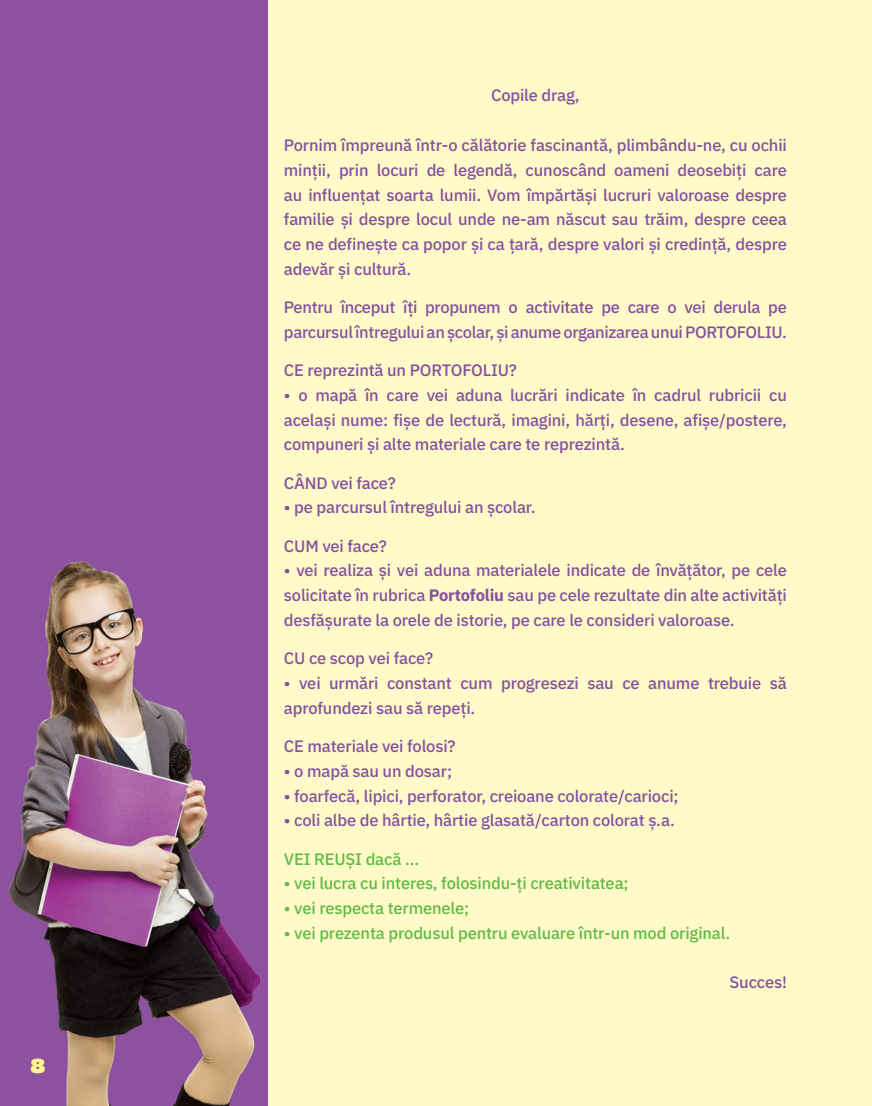
<style>
.page{position:relative;width:872px;height:1106px;background:#fffac7}
.page>*{position:absolute;margin:0;border:0;box-sizing:border-box;transform-origin:0 0}
.t1{font:18px "Rammetto One ROCE";color:#fff690}
.t2{font:500 16.5px/24.8px "IBM Plex Sans";letter-spacing:-.01em;color:#8551a0;text-align:justify}
.t3{font:500 16.5px "IBM Plex Sans";letter-spacing:-.01em;color:#60bb46}
.s1{font-weight:700}
</style>
<div class="page">
<div style="left:0;top:0;width:268px;height:1106px;background:#8e52a1"></div>
<img style="left:8px;top:561px;width:253px;height:545px">
<p class="t1" style="left:30px;top:1052px;width:17px">8</p>
<p class="t2" style="left:491px;top:82px;width:90px">Copile drag,</p>
<p class="t2" style="left:284px;top:131px;width:504px">Pornim împreună într-o călătorie fascinantă, plimbându-ne, cu ochii minții, prin locuri de legendă, cunoscând oameni deosebiți care au influențat soarta lumii. Vom împărtăși lucruri valoroase despre familie și despre locul unde ne-am născut sau trăim, despre ceea ce ne definește ca popor și ca țară, despre valori și credință, despre adevăr și cultură.</p>
<p class="t2" style="left:284px;top:293px;width:504px">Pentru început îți propunem o activitate pe care o vei derula pe parcursul întregului an școlar, și anume organizarea unui PORTOFOLIU.</p>
<p class="t2" style="left:284px;top:356px;width:235px">CE reprezintă un PORTOFOLIU?</p>
<p class="t2" style="left:284px;top:381px;width:504px">• o mapă în care vei aduna lucrări indicate în cadrul rubricii cu același nume: fișe de lectură, imagini, hărți, desene, afișe/postere, compuneri și alte materiale care te reprezintă.</p>
<p class="t2" style="left:284px;top:469px;width:114px">CÂND vei face?</p>
<p class="t2" style="left:284px;top:494px;width:253px">• pe parcursul întregului an școlar.</p>
<p class="t2" style="left:284px;top:532px;width:105px">CUM vei face?</p>
<p class="t2" style="left:284px;top:557px;width:504px">• vei realiza și vei aduna materialele indicate de învățător, pe cele solicitate în rubrica <span class="s1">Portofoliu</span> sau pe cele rezultate din alte activități desfășurate la orele de istorie, pe care le consideri valoroase.</p>
<p class="t2" style="left:284px;top:644px;width:151px">CU ce scop vei face?</p>
<p class="t2" style="left:284px;top:669px;width:504px">• vei urmări constant cum progresezi sau ce anume trebuie să aprofundezi sau să repeți.</p>
<p class="t2" style="left:284px;top:732px;width:173px">CE materiale vei folosi?</p>
<p class="t2" style="left:284px;top:757px;width:170px">• o mapă sau un dosar;</p>
<p class="t2" style="left:284px;top:782px;width:396px">• foarfecă, lipici, perforator, creioane colorate/carioci;</p>
<p class="t2" style="left:284px;top:806px;width:392px">• coli albe de hârtie, hârtie glasată/carton colorat ș.a.</p>
<p class="t3" style="left:284px;top:846px;width:137px">VEI REUȘI dacă ...</p>
<p class="t3" style="left:284px;top:870px;width:346px">• vei lucra cu interes, folosindu-ți creativitatea;</p>
<p class="t3" style="left:284px;top:895px;width:187px">• vei respecta termenele;</p>
<p class="t3" style="left:284px;top:920px;width:448px">• vei prezenta produsul pentru evaluare într-un mod original.</p>
<p class="t2" style="left:729px;top:968px;width:59px">Succes!</p>
</div>
